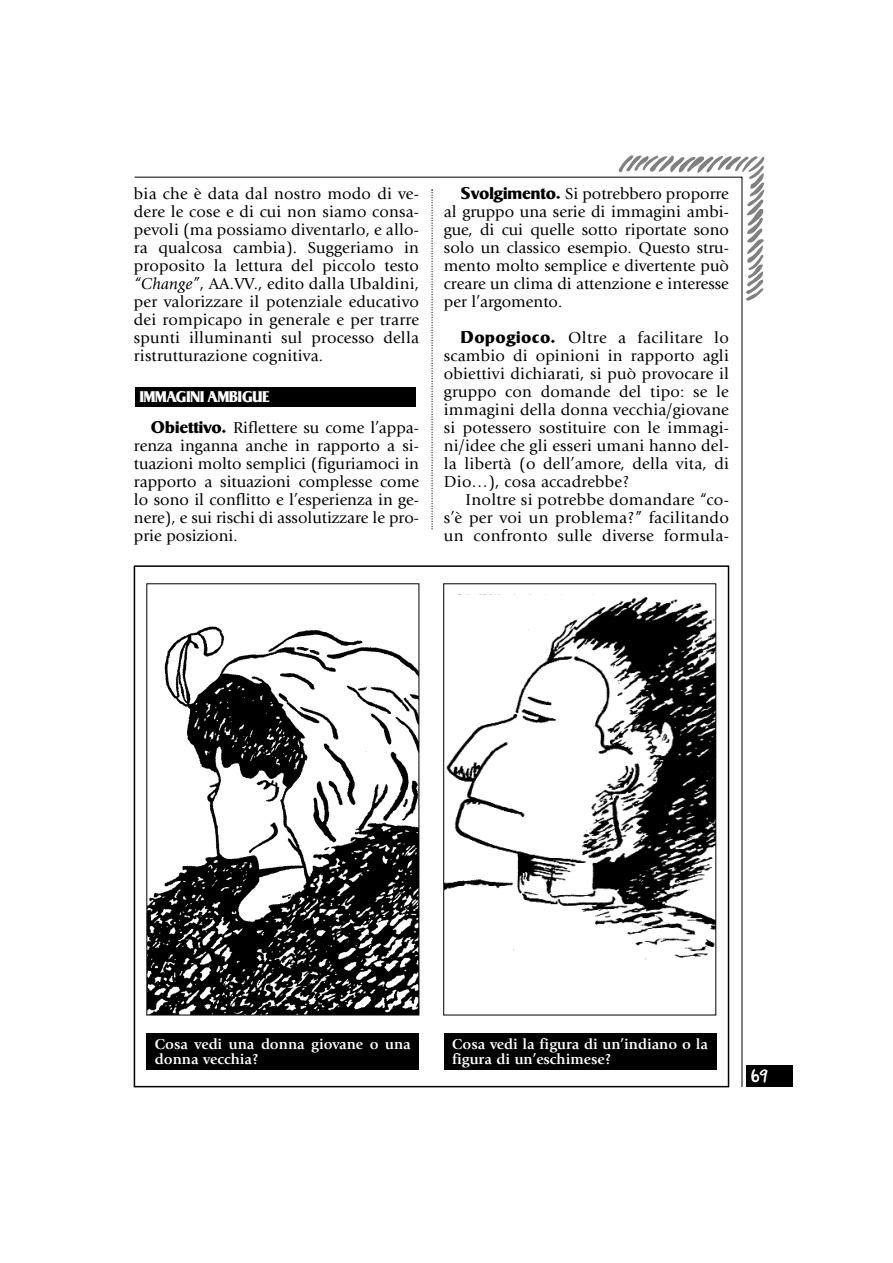
<style>
.page{position:relative;width:893px;height:1263px;background:#fff}
.page>*{position:absolute;margin:0;border:0;box-sizing:border-box;transform-origin:0 0}
.t1{font:16.5px/18px "Giovanni";letter-spacing:.01em;color:#000;text-align:justify}
.t2{font:16.5px "Comics";color:#fff}
.t3{font:700 15px/15px "Giovanni";color:#fff}
.t4{font:800 15px "Sigvar";color:#fff;scale:.85 1}
.s1{font-style:italic}
.s2{font-family:"Sigvar";font-weight:700}
</style>
<div class="page">
<svg style="left:618px;top:155px;width:146px;height:146px"></svg>
<hr style="left:134px;top:177px;width:608px;height:1px;background:#000">
<hr style="left:741px;top:177px;width:1px;height:910px;background:#000">
<div style="left:135px;top:387px;width:281px;height:19px;background:#000"></div>
<div style="left:746px;top:1065px;width:47px;height:22px;background:#000"></div>
<svg style="left:431px;top:189px;width:1px;height:340px"></svg>
<div style="left:444px;top:187px;width:285px;height:360px;background:#fff"></div>
<div style="left:134px;top:565px;width:595px;height:522px;border:2px solid #000"></div>
<img style="left:148px;top:626px;width:269px;height:387px">
<div style="left:146px;top:583px;width:273px;height:432px;border:1px solid #000"></div>
<img style="left:445px;top:597px;width:269px;height:363px">
<div style="left:443px;top:583px;width:273px;height:432px;border:1px solid #000"></div>
<div style="left:146px;top:1033px;width:273px;height:37px;background:#000"></div>
<div style="left:443px;top:1033px;width:273px;height:37px;background:#000"></div>
<p class="t1" style="left:134px;top:186px;width:286px">bia che è data dal nostro modo di ve&shy;dere le cose e di cui non siamo consa&shy;pevoli (ma possiamo diventarlo, e allo&shy;ra qualcosa cambia). Suggeriamo in proposito la lettura del piccolo testo <span class="s1">“Change”</span>, AA.VV., edito dalla Ubaldini, per valorizzare il potenziale educativo dei rompicapo in generale e per trarre spunti illuminanti sul processo della ristrutturazione cognitiva.</p>
<p class="t4" style="left:140px;top:391px;width:154px">IMMAGINI AMBIGUE</p>
<p class="t1" style="left:134px;top:420px;width:286px;text-indent:17px"><span class="s2">Obiettivo.</span> Riflettere su come l’appa&shy;renza inganna anche in rapporto a si&shy;tuazioni molto semplici (figuriamoci in rapporto a situazioni complesse come lo sono il conflitto e l’esperienza in ge&shy;nere), e sui rischi di assolutizzare le pro&shy;prie posizioni.</p>
<p class="t1" style="left:444px;top:186px;width:286px;text-indent:17px"><span class="s2">Svolgimento.</span> Si potrebbero proporre al gruppo una serie di immagini ambi&shy;gue, di cui quelle sotto riportate sono solo un classico esempio. Questo stru&shy;mento molto semplice e divertente può creare un clima di attenzione e interesse per l’argomento.</p>
<p class="t1" style="left:444px;top:330px;width:286px;text-indent:17px"><span class="s2">Dopogioco.</span> Oltre a facilitare lo scambio di opinioni in rapporto agli obiettivi dichiarati, si può provocare il gruppo con domande del tipo: se le immagini della donna vecchia/giovane si potessero sostituire con le immagi&shy;ni/idee che gli esseri umani hanno del&shy;la libertà (o dell’amore, della vita, di Dio…), cosa accadrebbe?</p>
<p class="t1" style="left:444px;top:492px;width:286px;text-indent:22px">Inoltre si potrebbe domandare “co&shy;s’è per voi un problema?” facilitando un confronto sulle diverse formula-</p>
<p class="t3" style="left:155px;top:1038px;width:257px">Cosa vedi una donna giovane o una donna vecchia?</p>
<p class="t3" style="left:452px;top:1038px;width:257px">Cosa vedi la figura di un’indiano o la figura di un’eschimese?</p>
<p class="t2" style="left:750px;top:1068px;width:19px">69</p>
</div>
